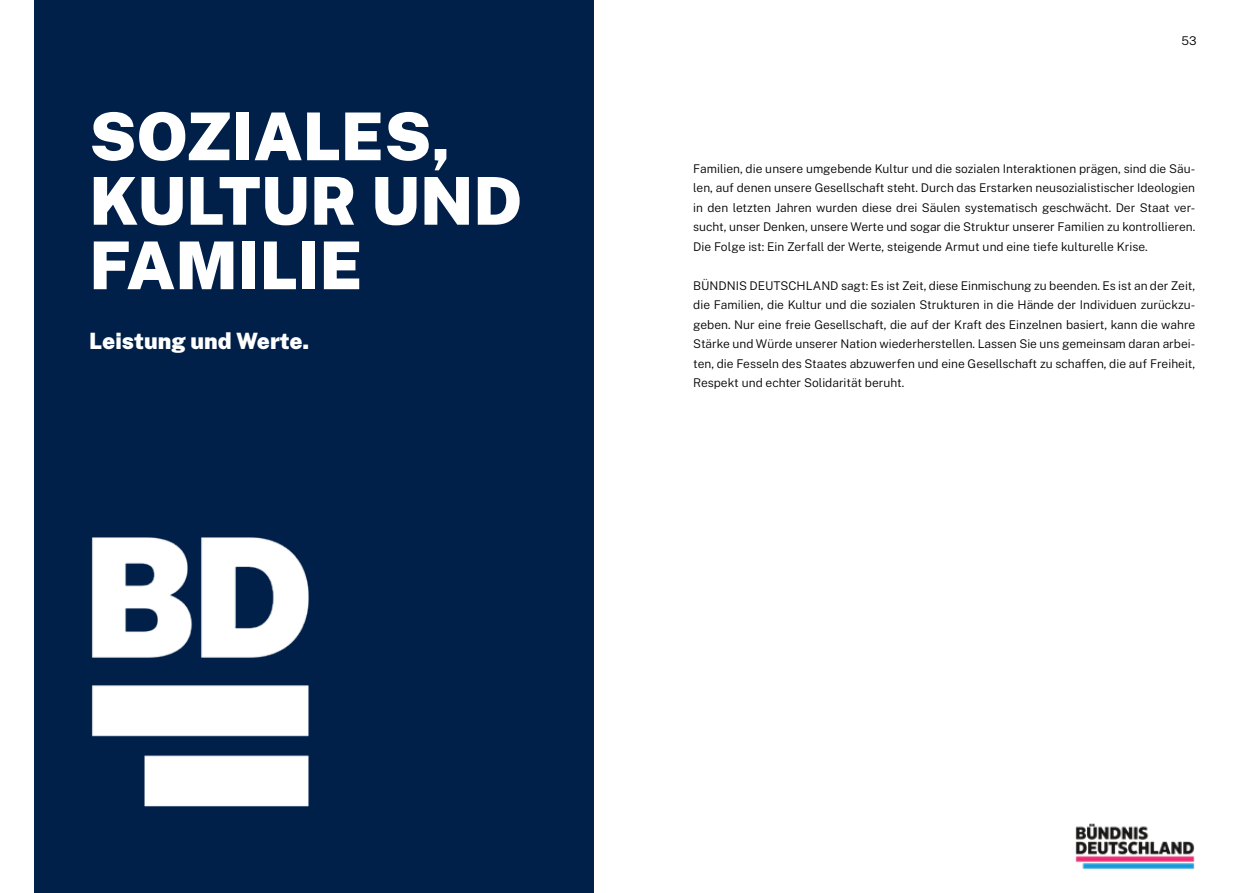
<style>
.page{position:relative;width:1259px;height:893px;background:#fff}
.page>*{position:absolute;margin:0;border:0;box-sizing:border-box;transform-origin:0 0}
.t1{font:900 66px/64.5px "Public Sans";color:#fff}
.t2{font:900 22.5px "Public Sans";color:#fff}
.t3{font:300 12px/19.5px "Public Sans";color:#000;text-align:justify}
</style>
<div class="page">
<img style="left:1075px;top:823px;width:120px;height:47px">
<div style="left:34px;top:0;width:559px;height:893px;background:#002049"></div>
<img style="left:91px;top:537px;width:218px;height:270px">
<h1 class="t1" style="left:89px;top:102px;width:434px">SOZIALES,<br>KULTUR UND<br>FAMILIE</h1>
<h2 class="t2" style="left:89px;top:326px;width:222px">Leistung und Werte.</h2>
<p class="t3" style="left:1181px;top:31px;width:17px">53</p>
<p class="t3" style="left:693px;top:158px;width:503px">Familien, die unsere umgebende Kultur und die sozialen Interaktionen prägen, sind die Säu&shy;len, auf denen unsere Gesellschaft steht. Durch das Erstarken neusozialistischer Ideologien in den letzten Jahren wurden diese drei Säulen systematisch geschwächt. Der Staat ver&shy;sucht, unser Denken, unsere Werte und sogar die Struktur unserer Familien zu kontrollieren.<br>Die Folge ist: Ein Zerfall der Werte, steigende Armut und eine tiefe kulturelle Krise.</p>
<p class="t3" style="left:693px;top:275px;width:503px">BÜNDNIS DEUTSCHLAND sagt: Es ist Zeit, diese Einmischung zu beenden. Es ist an der Zeit, die Familien, die Kultur und die sozialen Strukturen in die Hände der Individuen zurückzu&shy;geben. Nur eine freie Gesellschaft, die auf der Kraft des Einzelnen basiert, kann die wahre Stärke und Würde unserer Nation wiederherstellen. Lassen Sie uns gemeinsam daran arbei&shy;ten, die Fesseln des Staates abzuwerfen und eine Gesellschaft zu schaffen, die auf Freiheit, Respekt und echter Solidarität beruht.</p>
</div>
